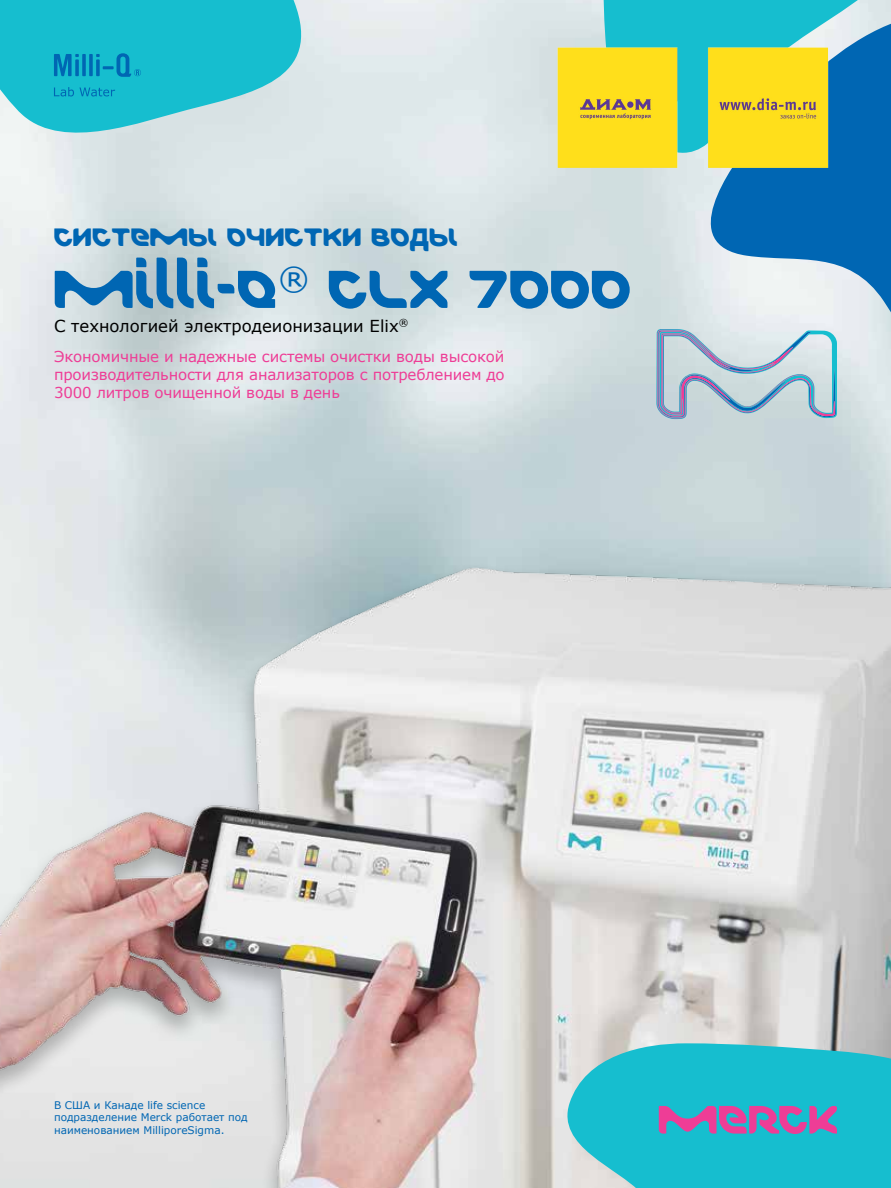
<style>
.page{position:relative;width:891px;height:1188px;background:#fff}
.page>*{position:absolute;margin:0;border:0;box-sizing:border-box;transform-origin:0 0}
.t1{font:54px "Merck";color:#0066b3}
.t2{font:25.5px "Merck";color:#0066b3}
.t3{font:16.5px "Verdana";color:#000}
.t4{font:15px/18px "Verdana";letter-spacing:-.01em;color:#ee3d96;text-align:justify}
.t5{font:10.5px/12.6px "Verdana";color:#0066b3}
</style>
<div class="page">
<svg style="left:0;top:0;width:324px;height:151px;background:#5cccd7"></svg>
<svg style="left:54px;top:53px;width:87px;height:43px;background:#10a7c7"></svg>
<div style="left:602px;top:0;width:73px;height:35px;background:#16becf"></div>
<svg style="left:675px;top:0;width:216px;height:338px;background:#62a8cf"></svg>
<svg style="left:656px;top:329px;width:181px;height:90px;background:#b6cad7"></svg>
<img style="left:0;top:487px;width:891px;height:701px">
<svg style="left:555px;top:1043px;width:336px;height:145px;background:#33c2d0"></svg>
<svg style="left:659px;top:1106px;width:178px;height:28px;background:#9372ad"></svg>
<img style="left:546px;top:35px;width:293px;height:148px">
<h2 class="t2" style="left:54px;top:217px;width:406px">Системы очистки воды</h2>
<h1 class="t1" style="left:54px;top:246px;width:579px">Milli-Q<sup>®</sup> CLX 7000</h1>
<p class="t3" style="left:54px;top:315px;width:356px">С технологией электродеионизации Elix<sup>®</sup></p>
<p class="t4" style="left:54px;top:347px;width:452px">Экономичные и надежные системы очистки воды высокой производительности для анализаторов с потреблением до 3000 литров очищенной воды в день</p>
<p class="t5" style="left:54px;top:1099px;width:195px">В США и Канаде life science подразделение Merck работает под наименованием MilliporeSigma.</p>
</div>
